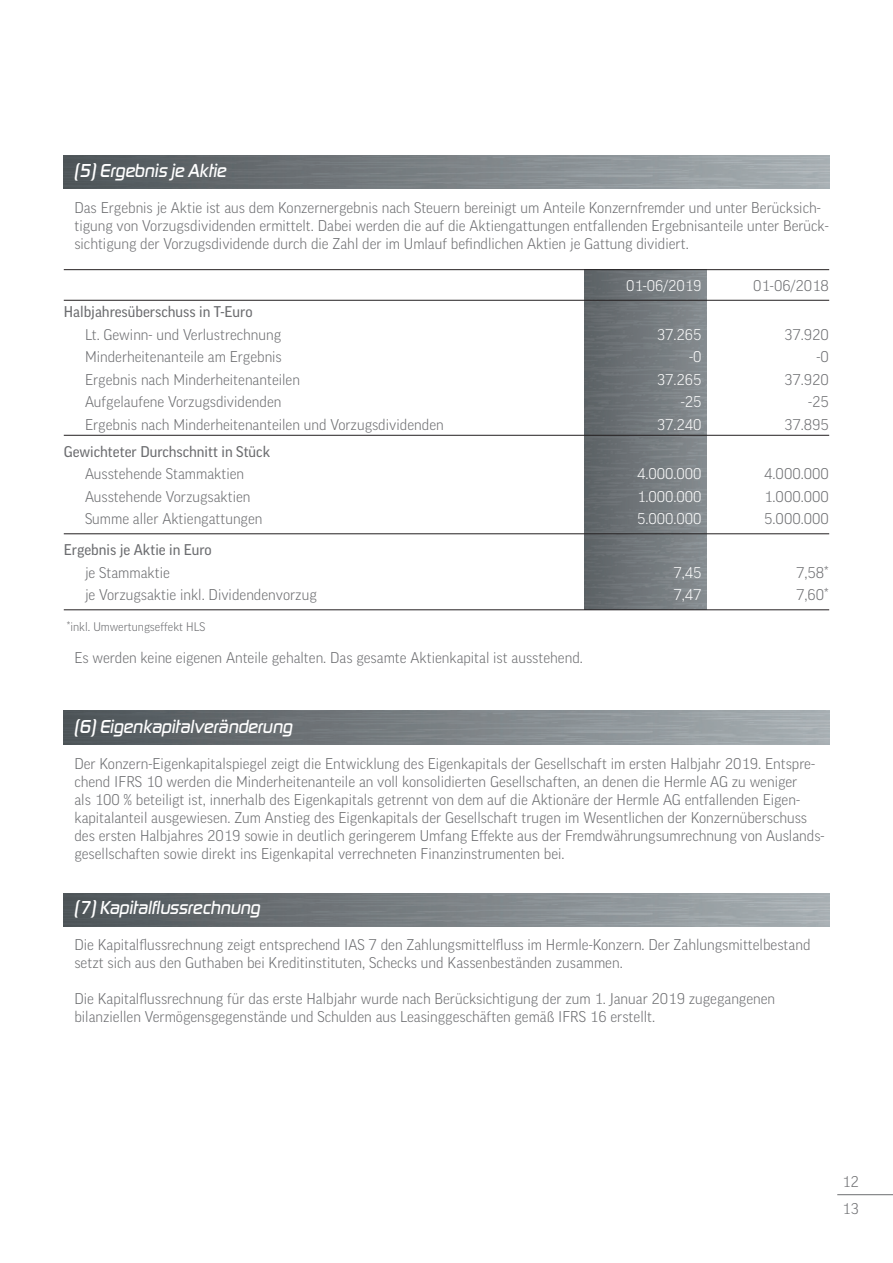
<style>
.page{position:relative;width:893px;height:1263px;background:#fff}
.page>*{position:absolute;margin:0;border:0;box-sizing:border-box;transform-origin:0 0}
.t1{font:italic 500 19.5px "Digital Sans EFCE";color:#fff}
.t2{font:300 15px/18px "Good Pro";color:#6c6d70}
.t3{font:15px "Good Pro";color:#6c6d70}
.t4{font:300 15px "Good Pro";color:#fff}
.t5{font:300 12px "Good Pro";color:#6c6d70}
.s1{color:#fff}
</style>
<div class="page">
<img style="left:64px;top:893px;width:765px;height:34px">
<img style="left:64px;top:711px;width:765px;height:33px">
<img style="left:64px;top:155px;width:765px;height:34px">
<img style="left:585px;top:270px;width:122px;height:339px">
<hr style="left:64px;top:269px;width:765px;height:1px;background:#231f20">
<hr style="left:64px;top:300px;width:765px;height:1px;background:#231f20">
<hr style="left:64px;top:435px;width:765px;height:1px;background:#231f20">
<hr style="left:64px;top:533px;width:765px;height:1px;background:#231f20">
<hr style="left:64px;top:609px;width:765px;height:1px;background:#231f20">
<hr style="left:837px;top:1194px;width:56px;height:1px;background:#6c6d70">
<h1 class="t1" style="left:74px;top:159px;width:154px">(5) Ergebnis je Aktie</h1>
<p class="t2" style="left:74px;top:199px;width:756px">Das Ergebnis je Aktie ist aus dem Konzernergebnis nach Steuern bereinigt um Anteile Konzernfremder und unter Berücksich&shy;tigung von Vorzugsdividenden ermittelt. Dabei werden die auf die Aktiengattungen entfallenden Ergebnisanteile unter Berück&shy;sichtigung der Vorzugsdividende durch die Zahl der im Umlauf befindlichen Aktien je Gattung dividiert.</p>
<p class="t4" style="left:626px;top:277px;width:77px">01-06/2019</p>
<p class="t2" style="left:753px;top:276px;width:77px">01-06/2018</p>
<p class="t3" style="left:64px;top:303px;width:190px">Halbjahresüberschuss in T-Euro</p>
<p class="t2" style="left:85px;top:326px;width:198px">Lt. Gewinn- und Verlustrechnung</p>
<p class="t4" style="left:657px;top:326px;width:46px">37.265</p>
<p class="t2" style="left:764px;top:326px;width:66px"><span class="s1">15.</span>37.920</p>
<p class="t2" style="left:85px;top:348px;width:198px">Minderheitenanteile am Ergebnis</p>
<p class="t4" style="left:689px;top:348px;width:14px">-0</p>
<p class="t2" style="left:816px;top:348px;width:14px">-0</p>
<p class="t2" style="left:85px;top:371px;width:216px">Ergebnis nach Minderheitenanteilen</p>
<p class="t4" style="left:657px;top:371px;width:46px">37.265</p>
<p class="t2" style="left:784px;top:371px;width:46px">37.920</p>
<p class="t2" style="left:85px;top:393px;width:198px">Aufgelaufene Vorzugsdividenden</p>
<p class="t4" style="left:681px;top:393px;width:22px">-25</p>
<p class="t2" style="left:808px;top:393px;width:22px">-25</p>
<p class="t2" style="left:85px;top:416px;width:360px">Ergebnis nach Minderheitenanteilen und Vorzugsdividenden</p>
<p class="t4" style="left:657px;top:416px;width:46px">37.240</p>
<p class="t2" style="left:784px;top:416px;width:46px">37.895</p>
<p class="t3" style="left:64px;top:443px;width:208px">Gewichteter Durchschnitt in Stück</p>
<p class="t2" style="left:85px;top:465px;width:161px">Ausstehende Stammaktien</p>
<p class="t4" style="left:637px;top:465px;width:66px">4.000.000</p>
<p class="t2" style="left:764px;top:465px;width:66px">4.000.000</p>
<p class="t2" style="left:85px;top:487px;width:167px">Ausstehende Vorzugsaktien</p>
<p class="t4" style="left:637px;top:488px;width:66px">1.000.000</p>
<p class="t2" style="left:764px;top:487px;width:66px">1.000.000</p>
<p class="t2" style="left:85px;top:510px;width:179px">Summe aller Aktiengattungen</p>
<p class="t4" style="left:637px;top:510px;width:66px">5.000.000</p>
<p class="t2" style="left:764px;top:510px;width:66px">5.000.000</p>
<p class="t3" style="left:64px;top:541px;width:150px">Ergebnis je Aktie in Euro</p>
<p class="t2" style="left:85px;top:563px;width:86px">je Stammaktie</p>
<p class="t4" style="left:673px;top:564px;width:30px">7,45</p>
<p class="t2" style="left:796px;top:563px;width:34px">7,58*</p>
<p class="t2" style="left:85px;top:586px;width:233px">je Vorzugsaktie inkl. Dividendenvorzug</p>
<p class="t4" style="left:673px;top:586px;width:30px">7,47</p>
<p class="t2" style="left:796px;top:586px;width:34px">7,60*</p>
<p class="t5" style="left:67px;top:620px;width:140px">*inkl. Umwertungseffekt HLS</p>
<p class="t2" style="left:74px;top:649px;width:510px">Es werden keine eigenen Anteile gehalten. Das gesamte Aktienkapital ist ausstehend.</p>
<h1 class="t1" style="left:74px;top:715px;width:220px">(6) Eigenkapitalveränderung</h1>
<p class="t2" style="left:74px;top:755px;width:752px">Der Konzern-Eigenkapitalspiegel zeigt die Entwicklung des Eigenkapitals der Gesellschaft im ersten Halbjahr 2019. Entspre&shy;chend IFRS 10 werden die Minderheitenanteile an voll konsolidierten Gesellschaften, an denen die Hermle AG zu weniger<br>als 100 % beteiligt ist, innerhalb des Eigenkapitals getrennt von dem auf die Aktionäre der Hermle AG entfallenden Eigen&shy;kapitalanteil ausgewiesen. Zum Anstieg des Eigenkapitals der Gesellschaft trugen im Wesentlichen der Konzernüberschuss des ersten Halbjahres 2019 sowie in deutlich geringerem Umfang Effekte aus der Fremdwährungsumrechnung von Auslands&shy;gesellschaften sowie direkt ins Eigenkapital verrechneten Finanzinstrumenten bei.</p>
<h1 class="t1" style="left:74px;top:896px;width:188px">(7) Kapitalflussrechnung</h1>
<p class="t2" style="left:74px;top:936px;width:738px">Die Kapitalflussrechnung zeigt entsprechend IAS 7 den Zahlungsmittelfluss im Hermle-Konzern. Der Zahlungsmittelbestand setzt sich aus den Guthaben bei Kreditinstituten, Schecks und Kassenbeständen zusammen.</p>
<p class="t2" style="left:74px;top:990px;width:702px">Die Kapitalflussrechnung für das erste Halbjahr wurde nach Berücksichtigung der zum 1. Januar 2019 zugegangenen bilanziellen Vermögensgegenstände und Schulden aus Leasinggeschäften gemäß IFRS 16 erstellt.</p>
<p class="t2" style="left:842px;top:1168px;width:18px;line-height:26.7px">12<br>13</p>
</div>
